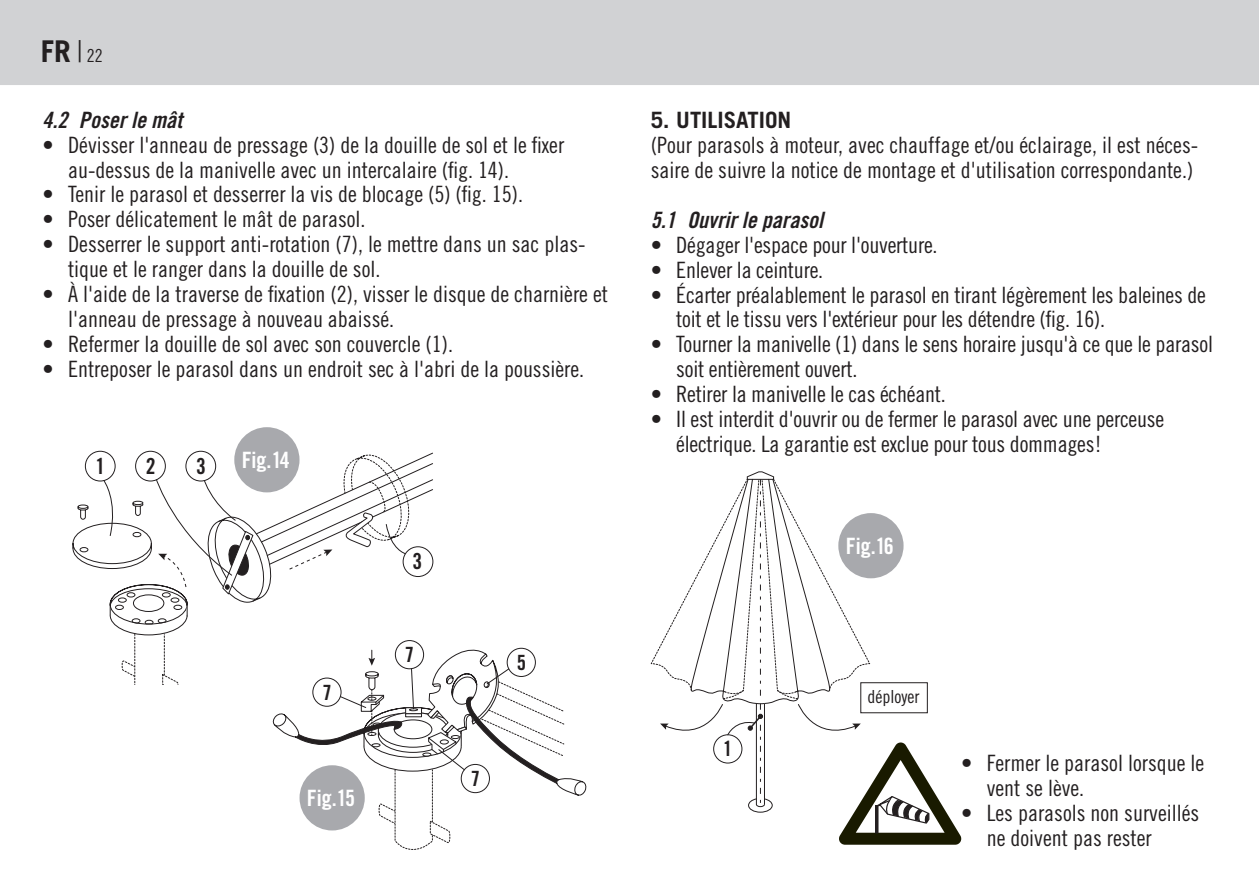
<style>
.page{position:relative;width:1259px;height:893px;background:#fff}
.page>*{position:absolute;margin:0;border:0;box-sizing:border-box;transform-origin:0 0}
.t1{font:700 30px "Trade Gothic";color:#231f20}
.copy_ohne_einzug{font:22.5px/24.9px "Trade Gothic Cond Eighteen";color:#231f20}
.copy_ohne_einzug-2{font:22.5px "Trade Gothic Bold Cond Twenty Obl";color:#231f20}
.copy_ohne_einzug-3{font:22.5px "Trade Gothic Bold Cond Twenty";color:#fff}
.copy_ohne_einzug-4{font:700 22.5px "Trade Gothic";color:#231f20}
.t2{font:22.2px "Trade Gothic Bold Cond Twenty";color:#231f20}
.t3{font:21px "Trade Gothic Bold Cond Twenty";color:#231f20}
.t4{font:18px "Trade Gothic Cond Eighteen";color:#231f20}
.s1{font-weight:300}
.s2{font-family:"Trade Gothic Cond Eighteen";font-weight:400;font-size:18px}
</style>
<div class="page">
<div style="left:0;top:0;width:1259px;height:85px;background:#d1d2d4"></div>
<svg style="left:660px;top:471px;width:301px;height:374px"></svg>
<svg style="left:73px;top:451px;width:513px;height:399px"></svg>
<div style="left:234px;top:427px;width:65px;height:65px;background:#a8a9ad;border-radius:50%"></div>
<div style="left:299px;top:765px;width:66px;height:65px;background:#a8a9ad;border-radius:50%"></div>
<p class="t1" style="left:41px;top:33px;width:64px">FR<span class="s1">|</span> <span class="s2">22</span></p>
<p class="copy_ohne_einzug-2" style="left:43px;top:106px;width:141px">4.2 Poser le mât</p>
<p class="copy_ohne_einzug" style="left:68px;top:132px;width:498px;text-indent:-26px">• Dévisser l'anneau de pressage (3) de la douille de sol et le fixer au-dessus de la manivelle avec un intercalaire (fig. 14).</p>
<p class="copy_ohne_einzug" style="left:43px;top:182px;width:482px">• Tenir le parasol et desserrer la vis de blocage (5) (fig. 15).</p>
<p class="copy_ohne_einzug" style="left:43px;top:207px;width:324px">• Poser délicatement le mât de parasol.</p>
<p class="copy_ohne_einzug" style="left:68px;top:232px;width:519px;text-indent:-26px">• Desserrer le support anti-rotation (7), le mettre dans un sac plas&shy;tique et le ranger dans la douille de sol.</p>
<p class="copy_ohne_einzug" style="left:68px;top:281px;width:541px;text-indent:-26px">• À l'aide de la traverse de fixation (2), visser le disque de charnière et l'anneau de pressage à nouveau abaissé.</p>
<p class="copy_ohne_einzug" style="left:43px;top:331px;width:412px">• Refermer la douille de sol avec son couvercle (1).</p>
<p class="copy_ohne_einzug" style="left:43px;top:356px;width:543px">• Entreposer le parasol dans un endroit sec à l'abri de la poussière.</p>
<p class="t2" style="left:95px;top:452px;width:11px">1</p>
<p class="t2" style="left:146px;top:452px;width:11px">2</p>
<p class="t2" style="left:196px;top:453px;width:11px">3</p>
<p class="copy_ohne_einzug-3" style="left:242px;top:447px;width:50px">Fig.14</p>
<p class="t3" style="left:322px;top:679px;width:11px">7</p>
<p class="copy_ohne_einzug-3" style="left:307px;top:785px;width:50px">Fig.15</p>
<p class="t2" style="left:412px;top:548px;width:11px">3</p>
<p class="t3" style="left:405px;top:642px;width:11px">7</p>
<p class="t3" style="left:517px;top:650px;width:11px">5</p>
<p class="t3" style="left:471px;top:766px;width:11px">7</p>
<p class="copy_ohne_einzug-4" style="left:651px;top:106px;width:142px">5. UTILISATION</p>
<p class="copy_ohne_einzug" style="left:651px;top:132px;width:549px">(Pour parasols à moteur, avec chauffage et/ou éclairage, il est néces&shy;saire de suivre la notice de montage et d'utilisation correspondante.)</p>
<p class="copy_ohne_einzug-2" style="left:651px;top:206px;width:174px">5.1 Ouvrir le parasol</p>
<p class="copy_ohne_einzug" style="left:651px;top:232px;width:288px">• Dégager l'espace pour l'ouverture.</p>
<p class="copy_ohne_einzug" style="left:651px;top:257px;width:174px">• Enlever la ceinture.</p>
<p class="copy_ohne_einzug" style="left:676px;top:282px;width:531px;text-indent:-26px">• Écarter préalablement le parasol en tirant légèrement les baleines de toit et le tissu vers l'extérieur pour les détendre (fig. 16).</p>
<p class="copy_ohne_einzug" style="left:676px;top:332px;width:538px;text-indent:-26px">• Tourner la manivelle (1) dans le sens horaire jusqu'à ce que le parasol soit entièrement ouvert.</p>
<p class="copy_ohne_einzug" style="left:651px;top:381px;width:297px">• Retirer la manivelle le cas échéant.</p>
<p class="copy_ohne_einzug" style="left:676px;top:406px;width:489px;text-indent:-26px">• Il est interdit d'ouvrir ou de fermer le parasol avec une perceuse électrique. La garantie est exclue pour tous dommages!</p>
<p class="copy_ohne_einzug-3" style="left:845px;top:533px;width:50px">Fig.16</p>
<p class="t3" style="left:723px;top:736px;width:11px">1</p>
<p class="t4" style="left:867px;top:686px;width:54px">déployer</p>
<p class="copy_ohne_einzug" style="left:986px;top:750px;width:219px;text-indent:-26px">• Fermer le parasol lorsque le vent se lève.</p>
<p class="copy_ohne_einzug" style="left:986px;top:800px;width:214px;text-indent:-26px">• Les parasols non surveillés ne doivent pas rester</p>
</div>
